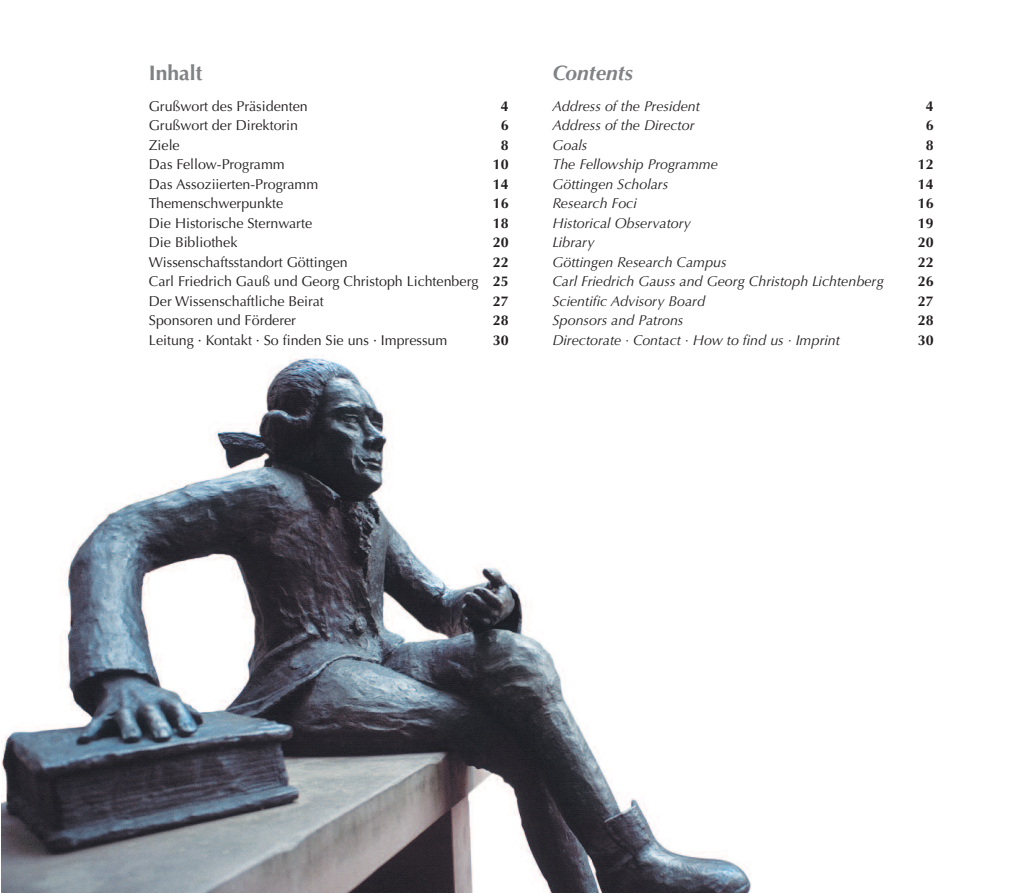
<style>
.page{position:relative;width:1021px;height:893px;background:#fff}
.page>*{position:absolute;margin:0;border:0;box-sizing:border-box;transform-origin:0 0}
.t1{font:italic 700 21px "Optima LT";color:#808285}
.t2{font:700 21px "Optima LT";color:#808285}
.t3{font:14.25px "Optima LT";color:#231f20}
.t4{font:italic 14.25px "Optima LT";color:#231f20}
.t5{font:700 14.25px "Optima LT";color:#231f20}
.s1{font-weight:700}
</style>
<div class="page">
<img style="left:1px;top:358px;width:750px;height:535px">
<h1 class="t2" style="left:149px;top:64px;width:55px">Inhalt</h1>
<h1 class="t1" style="left:552px;top:64px;width:82px">Contents</h1>
<p class="t3" style="left:149px;top:100px;width:160px">Grußwort des Präsidenten</p>
<p class="t5" style="left:500px;top:100px;width:9px">4</p>
<p class="t4" style="left:552px;top:100px;width:149px">Address of the President</p>
<p class="t5" style="left:925px;top:100px;width:9px">4</p>
<p class="t3" style="left:149px;top:119px;width:151px">Grußwort der Direktorin</p>
<p class="t5" style="left:500px;top:119px;width:9px">6</p>
<p class="t4" style="left:552px;top:120px;width:143px">Address of the Director</p>
<p class="t5" style="left:925px;top:119px;width:9px">6</p>
<p class="t3" style="left:149px;top:139px;width:32px">Ziele</p>
<p class="t5" style="left:500px;top:139px;width:9px">8</p>
<p class="t4" style="left:552px;top:139px;width:37px">Goals</p>
<p class="t5" style="left:925px;top:139px;width:9px">8</p>
<p class="t3" style="left:149px;top:158px;width:137px">Das Fellow-Programm</p>
<p class="t5" style="left:493px;top:158px;width:17px">10</p>
<p class="t4" style="left:552px;top:159px;width:167px">The Fellowship Programme</p>
<p class="t5" style="left:917px;top:158px;width:17px">12</p>
<p class="t3" style="left:149px;top:178px;width:171px">Das Assoziierten-Programm</p>
<p class="t5" style="left:493px;top:178px;width:17px">14</p>
<p class="t4" style="left:552px;top:178px;width:117px">Göttingen Scholars</p>
<p class="t5" style="left:917px;top:178px;width:17px">14</p>
<p class="t3" style="left:149px;top:197px;width:136px">Themenschwerpunkte</p>
<p class="t5" style="left:493px;top:197px;width:17px">16</p>
<p class="t4" style="left:552px;top:198px;width:86px">Research Foci</p>
<p class="t5" style="left:917px;top:197px;width:17px">16</p>
<p class="t3" style="left:149px;top:217px;width:165px">Die Historische Sternwarte</p>
<p class="t5" style="left:493px;top:217px;width:17px">18</p>
<p class="t4" style="left:552px;top:217px;width:140px">Historical Observatory</p>
<p class="t5" style="left:917px;top:217px;width:17px">19</p>
<p class="t3" style="left:149px;top:236px;width:90px">Die Bibliothek</p>
<p class="t5" style="left:493px;top:236px;width:17px">20</p>
<p class="t4" style="left:552px;top:237px;width:44px">Library</p>
<p class="t5" style="left:917px;top:236px;width:17px">20</p>
<p class="t3" style="left:149px;top:256px;width:200px">Wissenschaftsstandort Göttingen</p>
<p class="t5" style="left:493px;top:256px;width:17px">22</p>
<p class="t4" style="left:552px;top:256px;width:176px">Göttingen Research Campus</p>
<p class="t5" style="left:917px;top:256px;width:17px">22</p>
<p class="t3" style="left:149px;top:275px;width:361px">Carl Friedrich Gauß und Georg Christoph Lichtenberg <span class="s1">25</span></p>
<p class="t4" style="left:552px;top:276px;width:333px">Carl Friedrich Gauss and Georg Christoph Lichtenberg</p>
<p class="t5" style="left:917px;top:275px;width:17px">26</p>
<p class="t3" style="left:149px;top:295px;width:176px">Der Wissenschaftliche Beirat</p>
<p class="t5" style="left:493px;top:295px;width:17px">27</p>
<p class="t4" style="left:552px;top:295px;width:154px">Scientific Advisory Board</p>
<p class="t5" style="left:917px;top:295px;width:17px">27</p>
<p class="t3" style="left:149px;top:314px;width:149px">Sponsoren und Förderer</p>
<p class="t5" style="left:493px;top:314px;width:17px">28</p>
<p class="t4" style="left:552px;top:315px;width:133px">Sponsors and Patrons</p>
<p class="t5" style="left:917px;top:314px;width:17px">28</p>
<p class="t3" style="left:149px;top:334px;width:300px">Leitung · Kontakt · So finden Sie uns · Impressum</p>
<p class="t5" style="left:493px;top:334px;width:17px">30</p>
<p class="t4" style="left:552px;top:334px;width:289px">Directorate · Contact · How to find us · Imprint</p>
<p class="t5" style="left:917px;top:334px;width:17px">30</p>
</div>
